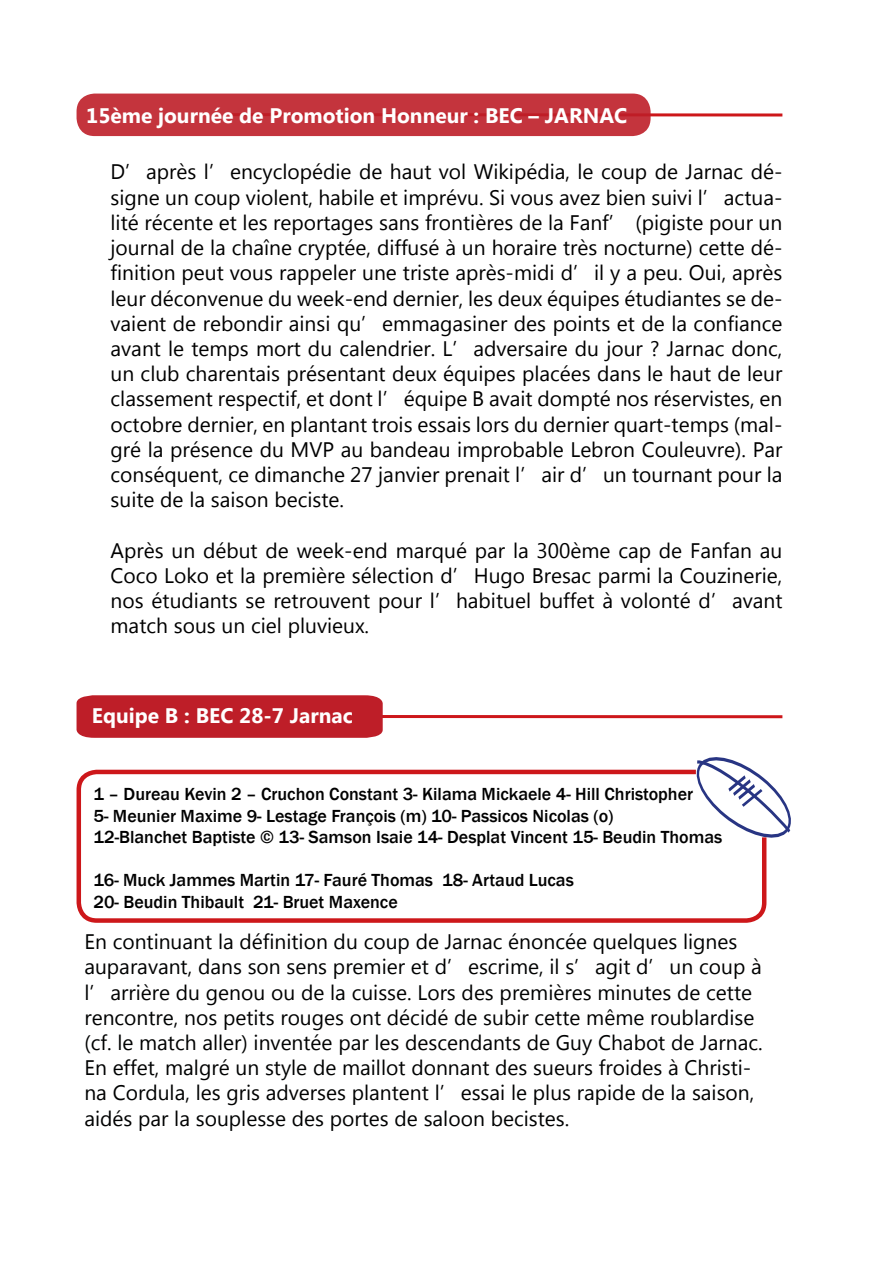
<style>
.page{position:relative;width:893px;height:1263px;background:#fff}
.page>*{position:absolute;margin:0;border:0;box-sizing:border-box;transform-origin:0 0}
.t1{font:21px/25.2px "Microsoft Tai Le";color:#000;text-align:justify}
.t2{font:21px/25.2px "Microsoft Tai Le";color:#010202}
.t3{font:700 21px "Microsoft Tai Le";color:#fff}
.t4{font:500 18px/21.6px "Franklin Gothic";color:#000}
</style>
<div class="page">
<hr style="left:230px;top:113px;width:552px;height:3px;background:#cd171a">
<hr style="left:84px;top:715px;width:698px;height:3px;background:#cd171a">
<div style="left:77px;top:695px;width:306px;height:43px;background:#be1e28"></div>
<div style="left:77px;top:94px;width:574px;height:42px;background:#c4343d;border-radius:18px"></div>
<svg style="left:76px;top:769px;width:691px;height:154px"></svg>
<svg style="left:685px;top:757px;width:106px;height:118px"></svg>
<p class="t3" style="left:86px;top:103px;width:542px">15ème journée de Promotion Honneur : BEC – JARNAC</p>
<p class="t1" style="left:111px;top:161px;width:673px">D’après l’encyclopédie de haut vol Wikipédia, le coup de Jarnac dé&shy;signe un coup violent, habile et imprévu. Si vous avez bien suivi l’actua&shy;lité récente et les reportages sans frontières de la Fanf’ (pigiste pour un journal de la chaîne cryptée, diffusé à un horaire très nocturne) cette dé&shy;finition peut vous rappeler une triste après-midi d’il y a peu. Oui, après leur déconvenue du week-end dernier, les deux équipes étudiantes se de&shy;vaient de rebondir ainsi qu’emmagasiner des points et de la confiance avant le temps mort du calendrier. L’adversaire du jour ? Jarnac donc, un club charentais présentant deux équipes placées dans le haut de leur classement respectif, et dont l’équipe B avait dompté nos réservistes, en octobre dernier, en plantant trois essais lors du dernier quart-temps (mal&shy;gré la présence du MVP au bandeau improbable Lebron Couleuvre). Par conséquent, ce dimanche 27 janvier prenait l’air d’un tournant pour la suite de la saison beciste.</p>
<p class="t1" style="left:111px;top:539px;width:673px">Après un début de week-end marqué par la 300ème cap de Fanfan au Coco Loko et la première sélection d’Hugo Bresac parmi la Couzinerie, nos étudiants se retrouvent pour l’habituel buffet à volonté d’avant match sous un ciel pluvieux.</p>
<p class="t3" style="left:92px;top:703px;width:262px">Equipe B : BEC 28-7 Jarnac</p>
<p class="t4" style="left:94px;top:783px;width:630px">1 – Dureau Kevin 2 – Cruchon Constant 3- Kilama Mickaele 4- Hill Christopher<br>5- Meunier Maxime 9- Lestage François (m) 10- Passicos Nicolas (o)<br>12-Blanchet Baptiste © 13- Samson Isaie 14- Desplat Vincent 15- Beudin Thomas</p>
<p class="t4" style="left:94px;top:870px;width:482px">16- Muck Jammes Martin 17- Fauré Thomas 18- Artaud Lucas<br>20- Beudin Thibault 21- Bruet Maxence</p>
<p class="t2" style="left:84px;top:930px;width:680px">En continuant la définition du coup de Jarnac énoncée quelques lignes auparavant, dans son sens premier et d’escrime, il s’agit d’un coup à l’arrière du genou ou de la cuisse. Lors des premières minutes de cette rencontre, nos petits rouges ont décidé de subir cette même roublardise (cf. le match aller) inventée par les descendants de Guy Chabot de Jarnac.<br>En effet, malgré un style de maillot donnant des sueurs froides à Christi&shy;na Cordula, les gris adverses plantent l’essai le plus rapide de la saison, aidés par la souplesse des portes de saloon becistes.</p>
</div>
